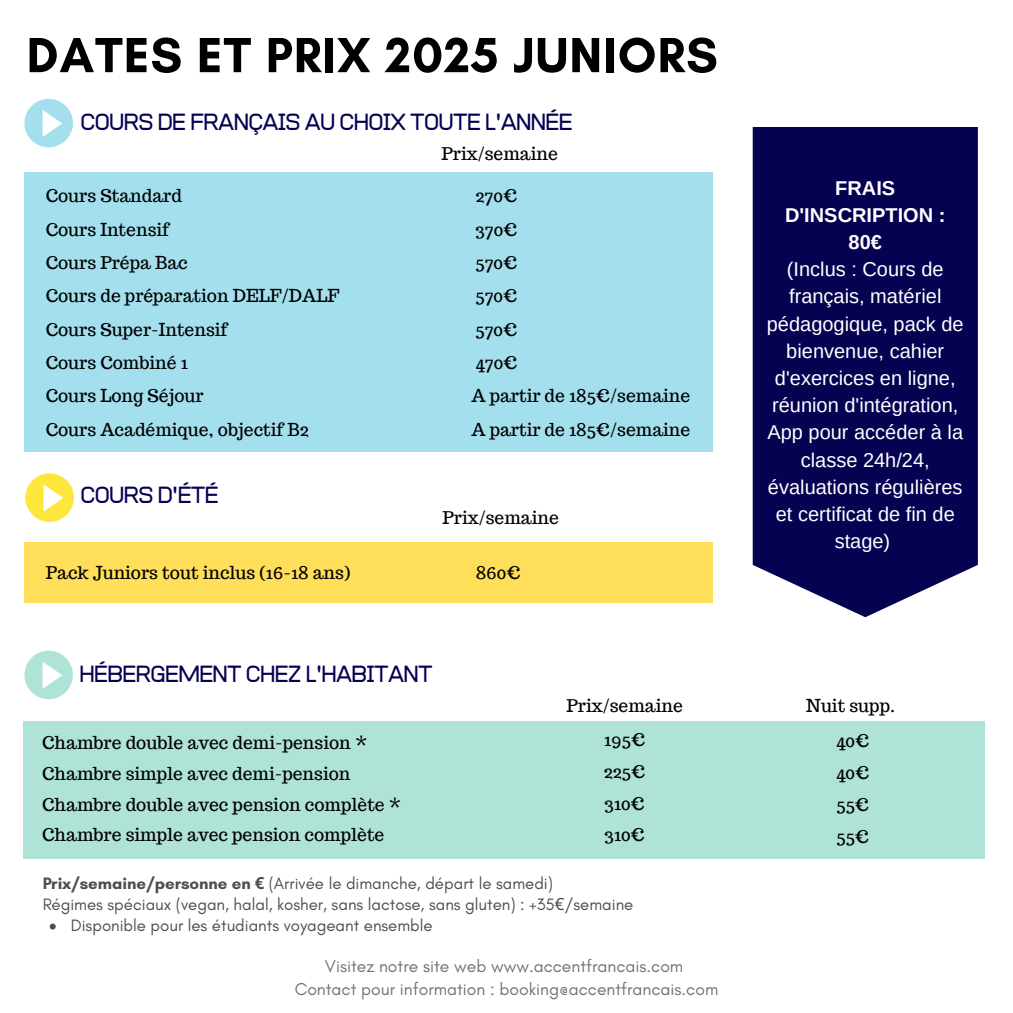
<style>
.page{position:relative;width:1013px;height:1013px;background:#fff}
.page>*{position:absolute;margin:0;border:0;box-sizing:border-box;transform-origin:0 0}
.t1{font:700 50.25px "Glacial Indifference";letter-spacing:.02em;color:#000}
.t2{font:20px/27.2px "Arimo";color:#fff;text-align:center}
.t3{font:700 20px/27.2px "Arimo";color:#fff;text-align:center}
.t4{font:500 19.25px "ADA Hybrid";color:#060252}
.t5{font:17.5px/33.2px "Trocchi";color:#000}
.t6{font:17.5px/22.5px "Glacial Indifference";color:#363636;text-align:center}
.t7{font:16.88px "Glacial Indifference";color:#000}
.s1{font-weight:700}
.s2{font-family:"Noto Sans";font-weight:700}
.s3{font-family:"Noto Sans"}
</style>
<div class="page">
<svg style="left:24px;top:99px;width:49px;height:48px"></svg>
<svg style="left:24px;top:650px;width:49px;height:49px"></svg>
<div style="left:23px;top:721px;width:961px;height:138px;background:#afe3d8"></div>
<svg style="left:752px;top:127px;width:225px;height:490px;background:#19155f"></svg>
<svg style="left:50px;top:923px;width:6px;height:6px"></svg>
<div style="left:24px;top:172px;width:689px;height:280px;background:#a4dfed"></div>
<svg style="left:25px;top:473px;width:49px;height:49px"></svg>
<div style="left:24px;top:543px;width:689px;height:60px;background:#ffde59"></div>
<h1 class="t1" style="left:27px;top:24px;width:692px">DATES ET PRIX 2025 JUNIORS</h1>
<p class="t4" style="left:81px;top:113px;width:493px">COURS DE FRANÇAIS AU CHOIX TOUTE L'ANNÉE</p>
<p class="t5" style="left:46px;top:179px;width:138px">Cours Standard</p>
<p class="t5" style="left:46px;top:213px;width:125px">Cours Intensif</p>
<p class="t5" style="left:46px;top:246px;width:144px">Cours Prépa Bac</p>
<p class="t5" style="left:46px;top:279px;width:295px">Cours de préparation DELF/DALF</p>
<p class="t5" style="left:46px;top:312px;width:264px">Cours Super-Intensif<br>Cours Combiné 1<br>Cours Long Séjour<br>Cours Académique, objectif B2</p>
<p class="t4" style="left:81px;top:487px;width:139px">COURS D'ÉTÉ</p>
<p class="t5" style="left:441px;top:137px;width:118px">Prix/semaine</p>
<p class="t5" style="left:475px;top:179px;width:44px;text-align:justify">270€ 370€ 570€</p>
<p class="t5" style="left:475px;top:279px;width:43px">570€<br>570€</p>
<p class="t5" style="left:475px;top:346px;width:44px">470€</p>
<p class="t5" style="left:471px;top:379px;width:220px">A partir de 185€/semaine<br>A partir de 185€/semaine</p>
<p class="t5" style="left:442px;top:501px;width:118px">Prix/semaine</p>
<p class="t5" style="left:46px;top:556px;width:306px">Pack Juniors tout inclus (16-18 ans)</p>
<p class="t5" style="left:476px;top:556px;width:46px">860€</p>
<p class="t4" style="left:80px;top:665px;width:354px">HÉBERGEMENT CHEZ L'HABITANT</p>
<p class="t3" style="left:785px;top:174px;width:162px">FRAIS<br>D'INSCRIPTION :<br>80€</p>
<p class="t2" style="left:766px;top:256px;width:198px">(Inclus : Cours de français, matériel pédagogique, pack de bienvenue, cahier d'exercices en ligne, réunion d'intégration,<br>App pour accéder à la classe 24h/24, évaluations régulières et certificat de fin de stage)</p>
<p class="t5" style="left:566px;top:689px;width:118px">Prix/semaine</p>
<p class="t5" style="left:806px;top:687px;width:90px;line-height:35.5px;text-align:center">Nuit supp.<br>40€</p>
<p class="t5" style="left:836px;top:757px;width:35px;line-height:31.9px;text-align:justify">40€ 55€ 55€</p>
<p class="t5" style="left:42px;top:726px;width:326px">Chambre double avec demi-pension *</p>
<p class="t5" style="left:604px;top:722px;width:43px">195€</p>
<p class="t5" style="left:42px;top:758px;width:360px;line-height:30.8px">Chambre simple avec demi-pension<br>Chambre double avec pension complète *<br>Chambre simple avec pension complète</p>
<p class="t5" style="left:604px;top:755px;width:43px;line-height:31.9px;text-align:justify">225€ 310€ 310€</p>
<p class="t7" style="left:42px;top:873px;width:512px"><span class="s1">Prix/semaine/personne en</span> <span class="s2">€</span> (Arrivée le dimanche, départ le samedi)</p>
<p class="t7" style="left:42px;top:894px;width:592px">Régimes spéciaux (vegan, halal, kosher, sans lactose, sans gluten) : +35<span class="s3">€</span>/semaine</p>
<p class="t7" style="left:71px;top:915px;width:363px">Disponible pour les étudiants voyageant ensemble</p>
<p class="t6" style="left:294px;top:955px;width:425px">Visitez notre site web www.accentfrancais.com<br>Contact pour information : booking@accentfrancais.com</p>
</div>
